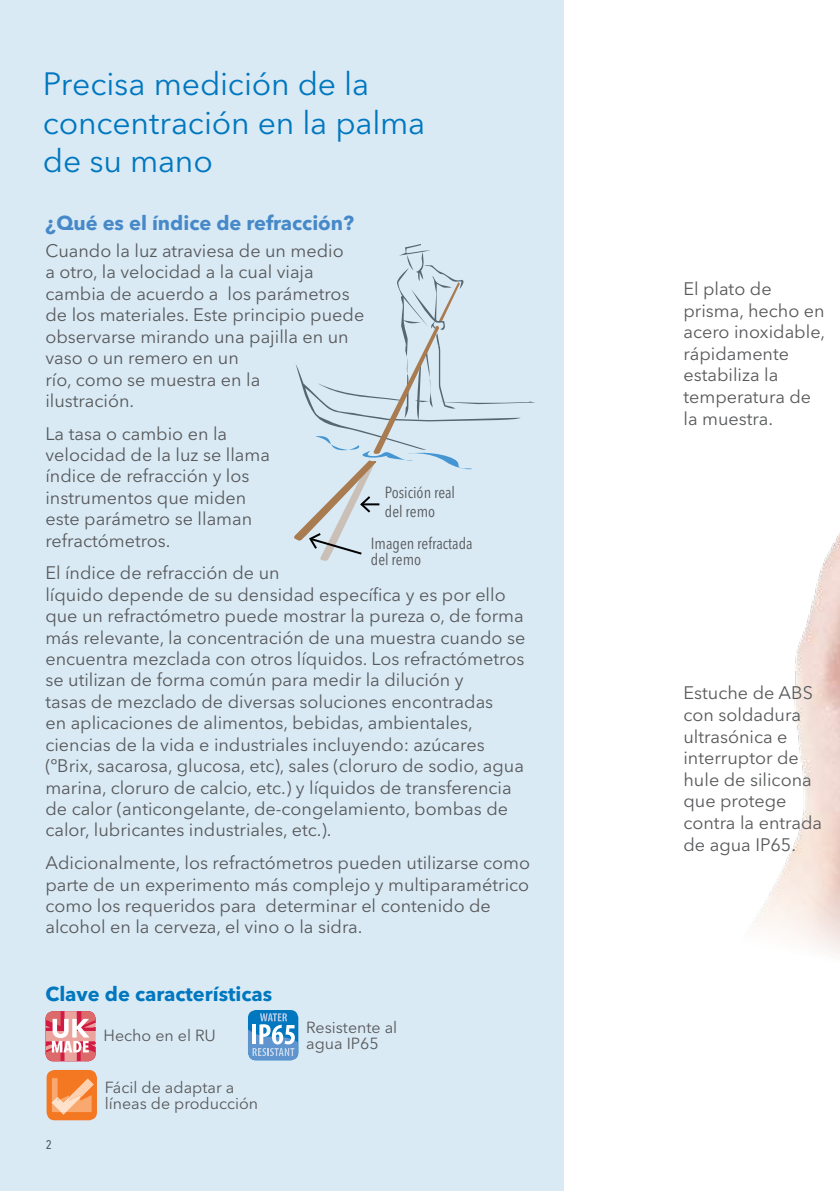
<style>
.page{position:relative;width:840px;height:1191px;background:#fff}
.page>*{position:absolute;margin:0;border:0;box-sizing:border-box;transform-origin:0 0}
.t1{font:32px/38.4px "Avenir Next LT Pro";letter-spacing:-.005em;color:#0077be}
.t2{font:700 20px "Avenir Next LT Pro";color:#4789c8}
.t3{font:700 20px "Avenir Next LT Pro";color:#0077be}
.t4{font:18px/21.4px "Avenir Next LT Pro";color:#58595b}
.t5{font:16px/16px "Avenir Next LT Pro";color:#58595b}
.t6{font:condensed 16px/16px "Avenir Next LT Pro";color:#58595b}
</style>
<div class="page">
<div style="left:0;top:0;width:563px;height:1191px;background:#d9eaf5"></div>
<img style="left:753px;top:535px;width:86px;height:418px">
<svg style="left:294px;top:244px;width:241px;height:317px"></svg>
<svg style="left:45px;top:1011px;width:51px;height:50px"></svg>
<div style="left:248px;top:1010px;width:50px;height:50px;background:#0077be;border-radius:8px"></div>
<svg style="left:248px;top:1013px;width:50px;height:47px"></svg>
<div style="left:47px;top:1070px;width:50px;height:50px;background:#f47721;border-radius:8px"></div>
<svg style="left:51px;top:1078px;width:43px;height:36px"></svg>
<h1 class="t1" style="left:43px;top:65px;width:384px">Precisa medición de la concentración en la palma de su mano</h1>
<p class="t2" style="left:45px;top:211px;width:310px">¿Qué es el índice de refracción?</p>
<p class="t4" style="left:45px;top:240px;width:320px">Cuando la luz atraviesa de un medio<br>a otro, la velocidad a la cual viaja cambia de acuerdo a los parámetros de los materiales. Este principio puede observarse mirando una pajilla en un vaso o un remero en un<br>río, como se muestra en la<br>ilustración.</p>
<p class="t4" style="left:45px;top:423px;width:226px">La tasa o cambio en la velocidad de la luz se llama índice de refracción y los instrumentos que miden este parámetro se llaman refractómetros.</p>
<p class="t4" style="left:45px;top:562px;width:481px">El índice de refracción de un<br>líquido depende de su densidad específica y es por ello que un refractómetro puede mostrar la pureza o, de forma más relevante, la concentración de una muestra cuando se encuentra mezclada con otros líquidos. Los refractómetros se utilizan de forma común para medir la dilución y<br>tasas de mezclado de diversas soluciones encontradas<br>en aplicaciones de alimentos, bebidas, ambientales, ciencias de la vida e industriales incluyendo: azúcares (ºBrix, sacarosa, glucosa, etc), sales (cloruro de sodio, agua marina, cloruro de calcio, etc.) y líquidos de transferencia de calor (anticongelante, de-congelamiento, bombas de calor, lubricantes industriales, etc.).</p>
<p class="t4" style="left:45px;top:852px;width:486px">Adicionalmente, los refractómetros pueden utilizarse como parte de un experimento más complejo y multiparamétrico como los requeridos para determinar el contenido de alcohol en la cerveza, el vino o la sidra.</p>
<p class="t6" style="left:384px;top:482px;width:72px;line-height:19.2px">Posición real del remo</p>
<p class="t6" style="left:371px;top:536px;width:103px">Imagen refractada del remo</p>
<p class="t3" style="left:45px;top:981px;width:228px">Clave de características</p>
<p class="t5" style="left:103px;top:1027px;width:114px">Hecho en el RU</p>
<p class="t5" style="left:306px;top:1019px;width:93px">Resistente al agua IP65</p>
<p class="t6" style="left:45px;top:1135px;width:8px">2</p>
<p class="t5" style="left:105px;top:1079px;width:155px">Fácil de adaptar a líneas de producción</p>
<p class="t4" style="left:683px;top:278px;width:143px">El plato de prisma, hecho en acero inoxidable, rápidamente estabiliza la temperatura de la muestra.</p>
<p class="t4" style="left:683px;top:682px;width:140px">Estuche de ABS con soldadura ultrasónica e interruptor de hule de silicona que protege contra la entrada de agua IP65.</p>
</div>
